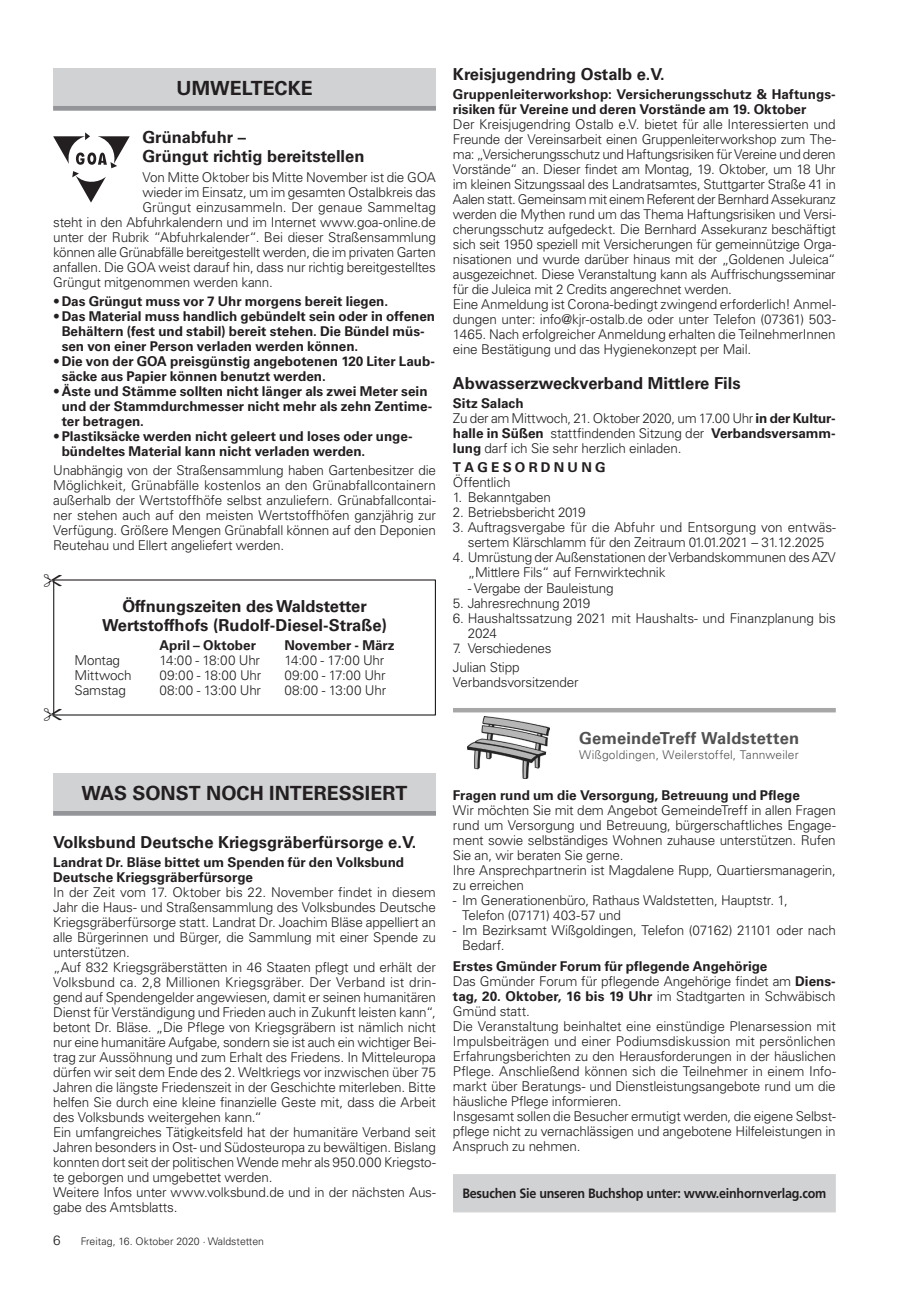
<style>
.page{position:relative;width:906px;height:1289px;background:#fff}
.page>*{position:absolute;margin:0;border:0;box-sizing:border-box;transform-origin:0 0}
.t1{font:700 19.5px "Univers LT";color:#231f20}
.t2{font:700 16.5px/19.5px "Univers LT";color:#231f20}
.t3{font:700 16.5px "Univers LT";letter-spacing:.01em;color:#525254}
.t4{font:300 13.5px/15px "Univers LT";letter-spacing:-.015em;color:#231f20}
.t5{font:700 13.5px/15px "Univers LT";color:#231f20}
.t6{font:700 13.5px "Frutiger";letter-spacing:-.02em;color:#231f20;scale:.93 1}
.t7{font:300 13.5px "Univers LT";letter-spacing:.005em;color:#231f20}
.t8{font:300 12px "Univers LT";letter-spacing:.015em;color:#525254}
.t9{font:300 10.5px "Univers LT";color:#231f20}
.s1{font-weight:300}
.s2{font-weight:700}
</style>
<div class="page">
<div style="left:53px;top:68px;width:383px;height:42px;background:#d1d2d4"></div>
<hr style="left:53px;top:106px;width:383px;height:4px;background:#939598">
<svg style="left:53px;top:132px;width:77px;height:70px"></svg>
<div style="left:53px;top:773px;width:383px;height:42px;background:#d1d2d4"></div>
<hr style="left:53px;top:811px;width:383px;height:4px;background:#939598">
<img style="left:467px;top:716px;width:82px;height:62px">
<hr style="left:453px;top:708px;width:383px;height:4px;background:#a7a7a7">
<div style="left:453px;top:1174px;width:383px;height:38px;background:#d1d2d4"></div>
<svg style="left:53px;top:579px;width:9px;height:8px"></svg>
<svg style="left:53px;top:707px;width:9px;height:9px"></svg>
<h1 class="t1" style="left:176px;top:76px;width:138px">UMWELTECKE</h1>
<p class="t2" style="left:142px;top:127px;width:223px">Grünabfuhr –<br>Grüngut richtig bereitstellen</p>
<p class="t4" style="left:142px;top:169px;width:295px">Von Mitte Oktober bis Mitte November ist die GOA</p>
<p class="t4" style="left:142px;top:184px;width:295px">wieder im Einsatz, um im gesamten Ostalbkreis das</p>
<p class="t4" style="left:142px;top:199px;width:295px">Grüngut einzusammeln. Der genaue Sammeltag</p>
<p class="t4" style="left:53px;top:214px;width:384px">steht in den Abfuhrkalendern und im Internet www.goa-online.de</p>
<p class="t4" style="left:53px;top:229px;width:384px">unter der Rubrik “Abfuhrkalender“. Bei dieser Straßensammlung</p>
<p class="t4" style="left:53px;top:244px;width:384px">können alle Grünabfälle bereitgestellt werden, die im privaten Garten</p>
<p class="t4" style="left:53px;top:259px;width:384px">anfallen. Die GOA weist darauf hin, dass nur richtig bereitgestelltes</p>
<p class="t4" style="left:53px;top:274px;width:221px">Grüngut mitgenommen werden kann.</p>
<p class="t5" style="left:53px;top:294px;width:336px"><span class="s1">•</span>Das Grüngut muss vor 7 Uhr morgens bereit liegen.</p>
<p class="t5" style="left:62px;top:309px;width:375px;text-indent:-9px"><span class="s1">•</span>Das Material muss handlich gebündelt sein oder in offenen<br>Behältern (fest und stabil) bereit stehen. Die Bündel müs&shy;sen von einer Person verladen werden können.</p>
<p class="t5" style="left:62px;top:354px;width:375px;text-indent:-9px"><span class="s1">•</span>Die von der GOA preisgünstig angebotenen 120 Liter Laub&shy;säcke aus Papier können benutzt werden.</p>
<p class="t5" style="left:62px;top:384px;width:372px;text-indent:-9px"><span class="s1">•</span>Äste und Stämme sollten nicht länger als zwei Meter sein und der Stammdurchmesser nicht mehr als zehn Zentime&shy;ter betragen.</p>
<p class="t5" style="left:62px;top:429px;width:352px;text-indent:-9px"><span class="s1">•</span>Plastiksäcke werden nicht geleert und loses oder unge&shy;bündeltes Material kann nicht verladen werden.</p>
<p class="t4" style="left:53px;top:463px;width:384px;text-align:justify">Unabhängig von der Straßensammlung haben Gartenbesitzer die Möglichkeit, Grünabfälle kostenlos an den Grünabfallcontainern außerhalb der Wertstoffhöfe selbst anzuliefern. Grünabfallcontai&shy;ner stehen auch auf den meisten Wertstoffhöfen ganzjährig zur Verfügung. Größere Mengen Grünabfall können auf den Deponien Reutehau und Ellert angeliefert werden.</p>
<p class="t2" style="left:102px;top:596px;width:286px;text-align:center">Öffnungszeiten des Waldstetter<br>Wertstoffhofs (Rudolf-Diesel-Straße)</p>
<p class="t5" style="left:159px;top:638px;width:98px">April – Oktober</p>
<p class="t5" style="left:284px;top:638px;width:112px">November - März</p>
<p class="t4" style="left:74px;top:653px;width:47px">Montag</p>
<p class="t4" style="left:159px;top:653px;width:102px">14:00 - 18:00 Uhr</p>
<p class="t4" style="left:284px;top:653px;width:101px">14:00 - 17:00 Uhr</p>
<p class="t4" style="left:74px;top:668px;width:59px">Mittwoch</p>
<p class="t7" style="left:159px;top:667px;width:103px">09:00 - 18:00 Uhr</p>
<p class="t7" style="left:284px;top:667px;width:103px">09:00 - 17:00 Uhr</p>
<p class="t4" style="left:74px;top:683px;width:53px">Samstag</p>
<p class="t4" style="left:159px;top:683px;width:103px">08:00 - 13:00 Uhr</p>
<p class="t4" style="left:284px;top:683px;width:103px">08:00 - 13:00 Uhr</p>
<h1 class="t1" style="left:81px;top:781px;width:327px">WAS SONST NOCH INTERESSIERT</h1>
<p class="t2" style="left:53px;top:832px;width:365px">Volksbund Deutsche Kriegsgräberfürsorge e.V.</p>
<p class="t5" style="left:53px;top:855px;width:352px">Landrat Dr. Bläse bittet um Spenden für den Volksbund<br>Deutsche Kriegsgräberfürsorge</p>
<p class="t4" style="left:53px;top:884px;width:384px">In der Zeit vom 17. Oktober bis 22. November findet in diesem Jahr die Haus- und Straßensammlung des Volksbundes Deutsche Kriegsgräberfürsorge statt. Landrat Dr. Joachim Bläse appelliert an alle Bürgerinnen und Bürger, die Sammlung mit einer Spende zu unterstützen.<br>„Auf 832 Kriegsgräberstätten in 46 Staaten pflegt und erhält der Volksbund ca. 2,8 Millionen Kriegsgräber. Der Verband ist drin&shy;gend auf Spendengelder angewiesen, damit er seinen humanitären Dienst für Verständigung und Frieden auch in Zukunft leisten kann“, betont Dr. Bläse. „Die Pflege von Kriegsgräbern ist nämlich nicht nur eine humanitäre Aufgabe, sondern sie ist auch ein wichtiger Bei&shy;trag zur Aussöhnung und zum Erhalt des Friedens. In Mitteleuropa dürfen wir seit dem Ende des 2. Weltkriegs vor inzwischen über 75<br>Jahren die längste Friedenszeit in der Geschichte miterleben. Bitte helfen Sie durch eine kleine finanzielle Geste mit, dass die Arbeit des Volksbunds weitergehen kann.“<br>Ein umfangreiches Tätigkeitsfeld hat der humanitäre Verband seit Jahren besonders in Ost- und Südosteuropa zu bewältigen. Bislang konnten dort seit der politischen Wende mehr als 950.000 Kriegsto&shy;te geborgen und umgebettet werden.<br>Weitere Infos unter www.volksbund.de und in der nächsten Aus&shy;gabe des Amtsblatts.</p>
<p class="t4" style="left:53px;top:1232px;width:9px">6</p>
<p class="t9" style="left:81px;top:1234px;width:185px">Freitag, 16. Oktober 2020 · Waldstetten</p>
<p class="t2" style="left:453px;top:65px;width:213px">Kreisjugendring Ostalb e.V.</p>
<p class="t5" style="left:453px;top:87px;width:384px">Gruppenleiterworkshop: Versicherungsschutz &amp; Haftungs&shy;risiken für Vereine und deren Vorstände am 19. Oktober</p>
<p class="t4" style="left:453px;top:117px;width:384px">Der Kreisjugendring Ostalb e.V. bietet für alle Interessierten und Freunde der Vereinsarbeit einen Gruppenleiterworkshop zum The&shy;ma: „Versicherungsschutz und Haftungsrisiken für Vereine und deren Vorstände“ an. Dieser findet am Montag, 19. Oktober, um 18 Uhr im kleinen Sitzungssaal des Landratsamtes, Stuttgarter Straße 41 in Aalen statt. Gemeinsam mit einem Referent der Bernhard Assekuranz werden die Mythen rund um das Thema Haftungsrisiken und Versi&shy;cherungsschutz aufgedeckt. Die Bernhard Assekuranz beschäftigt sich seit 1950 speziell mit Versicherungen für gemeinnützige Orga&shy;nisationen und wurde darüber hinaus mit der „Goldenen Juleica“ ausgezeichnet. Diese Veranstaltung kann als Auffrischungsseminar für die Juleica mit 2 Credits angerechnet werden.<br>Eine Anmeldung ist Corona-bedingt zwingend erforderlich! Anmel&shy;dungen unter: info@kjr-ostalb.de oder unter Telefon (07361) 503- 1465. Nach erfolgreicher Anmeldung erhalten die TeilnehmerInnen eine Bestätigung und das Hygienekonzept per Mail.</p>
<p class="t2" style="left:453px;top:373px;width:289px">Abwasserzweckverband Mittlere Fils</p>
<p class="t4" style="left:453px;top:396px;width:384px"><span class="s2">Sitz Salach<br></span>Zu der am Mittwoch, 21. Oktober 2020, um 17.00 Uhr <span class="s2">in der Kultur&shy;halle in Süßen</span> stattfindenden Sitzung der <span class="s2">Verbandsversamm&shy;lung</span> darf ich Sie sehr herzlich einladen.</p>
<p class="t5" style="left:453px;top:460px;width:154px">T A G E S O R D N U N G</p>
<p class="t4" style="left:453px;top:475px;width:59px">Öffentlich</p>
<p class="t4" style="left:453px;top:490px;width:100px">1. Bekanntgaben</p>
<p class="t4" style="left:453px;top:505px;width:134px">2. Betriebsbericht 2019</p>
<p class="t4" style="left:453px;top:520px;width:384px;text-align:center">3. Auftragsvergabe für die Abfuhr und Entsorgung von entwäs&shy;sertem Klärschlamm für den Zeitraum 01.01.2021 – 31.12.2025</p>
<p class="t4" style="left:468px;top:550px;width:369px;text-indent:-15px">4. Umrüstung der Außenstationen der Verbandskommunen des AZV „Mittlere Fils“ auf Fernwirktechnik</p>
<p class="t4" style="left:468px;top:580px;width:147px">- Vergabe der Bauleistung</p>
<p class="t4" style="left:453px;top:595px;width:139px">5. Jahresrechnung 2019</p>
<p class="t4" style="left:468px;top:610px;width:369px;text-indent:-15px">6. Haushaltssatzung 2021 mit Haushalts- und Finanzplanung bis<br>2024</p>
<p class="t4" style="left:453px;top:638px;width:100px;line-height:19.2px">7. Verschiedenes<br>Julian Stipp</p>
<p class="t4" style="left:453px;top:674px;width:127px">Verbandsvorsitzender</p>
<p class="t3" style="left:579px;top:729px;width:221px">GemeindeTreff Waldstetten</p>
<p class="t8" style="left:579px;top:747px;width:221px">Wißgoldingen, Weilerstoffel, Tannweiler</p>
<p class="t5" style="left:453px;top:787px;width:348px">Fragen rund um die Versorgung, Betreuung und Pflege</p>
<p class="t4" style="left:453px;top:802px;width:384px">Wir möchten Sie mit dem Angebot GemeindeTreff in allen Fragen rund um Versorgung und Betreuung, bürgerschaftliches Engage&shy;ment sowie selbständiges Wohnen zuhause unterstützen. Rufen Sie an, wir beraten Sie gerne.<br>Ihre Ansprechpartnerin ist Magdalene Rupp, Quartiersmanagerin, zu erreichen</p>
<p class="t4" style="left:462px;top:892px;width:327px;text-indent:-9px">- Im Generationenbüro, Rathaus Waldstetten, Hauptstr. 1,<br>Telefon (07171) 403-57 und</p>
<p class="t4" style="left:462px;top:922px;width:375px;text-indent:-9px">- Im Bezirksamt Wißgoldingen, Telefon (07162) 21101 oder nach<br>Bedarf.</p>
<p class="t4" style="left:453px;top:958px;width:384px"><span class="s2">Erstes Gmünder Forum für pflegende Angehörige<br></span>Das Gmünder Forum für pflegende Angehörige findet am <span class="s2">Diens&shy;tag, 20. Oktober, 16 bis 19 Uhr</span> im Stadtgarten in Schwäbisch Gmünd statt.<br>Die Veranstaltung beinhaltet eine einstündige Plenarsession mit Impulsbeiträgen und einer Podiumsdiskussion mit persönlichen Erfahrungsberichten zu den Herausforderungen in der häuslichen Pflege. Anschließend können sich die Teilnehmer in einem Info&shy;markt über Beratungs- und Dienstleistungsangebote rund um die häusliche Pflege informieren.<br>Insgesamt sollen die Besucher ermutigt werden, die eigene Selbst&shy;pflege nicht zu vernachlässigen und angebotene Hilfeleistungen in Anspruch zu nehmen.</p>
<p class="t6" style="left:462px;top:1185px;width:393px">Besuchen Sie unseren Buchshop unter: www.einhornverlag.com</p>
</div>
